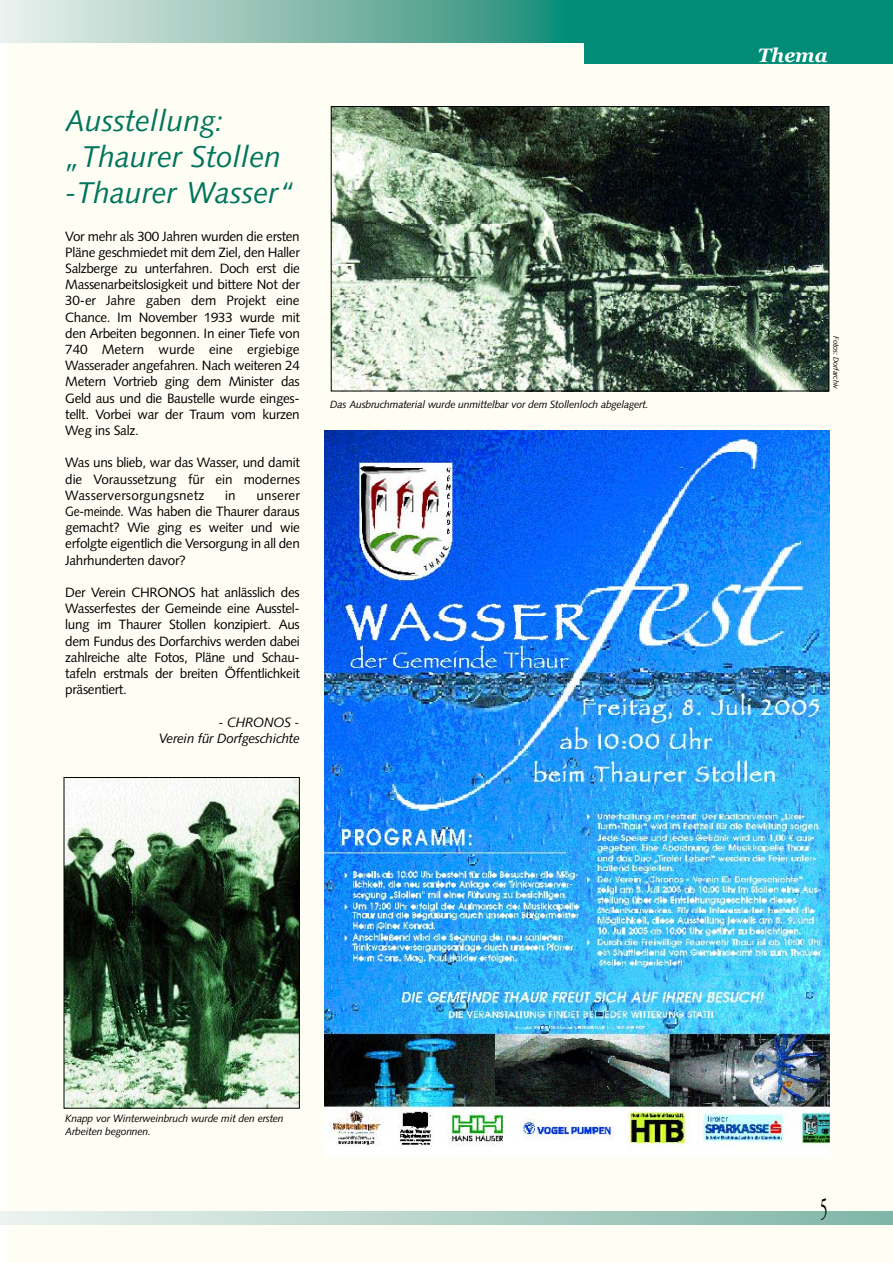
<style>
.page{position:relative;width:893px;height:1263px;background:#fff}
.page>*{position:absolute;margin:0;border:0;box-sizing:border-box;transform-origin:0 0}
.t1{font:italic 30px/36px "Syntax";color:#00755c}
.t2{font:30px "Adobe Garamond";color:#000;scale:.5 1}
.t3{font:italic 700 19.5px "Georgia";color:#fff}
.t4{font:13.5px/16.2px "Syntax";letter-spacing:-.025em;color:#000;text-align:justify}
.t5{font:italic 13.5px/16.2px "Syntax";letter-spacing:-.025em;color:#000;text-align:right}
.t6{font:italic 10.5px/12.6px "Syntax";letter-spacing:-.025em;color:#000}
.t7{font:italic 7.5px "Syntax";letter-spacing:-.025em;color:#000}
</style>
<div class="page">
<div style="left:9px;top:0;width:884px;height:1263px;background:#fffef5"></div>
<svg style="left:0;top:0;width:585px;height:43px;background:#86bdb0"></svg>
<div style="left:585px;top:0;width:308px;height:64px;background:#008c76"></div>
<svg style="left:0;top:1212px;width:893px;height:13px;background:#b6d4cb"></svg>
<img style="left:325px;top:430px;width:504px;height:716px">
<img style="left:66px;top:779px;width:232px;height:327px">
<div style="left:64px;top:777px;width:236px;height:331px;border:1px solid #000"></div>
<img style="left:333px;top:108px;width:494px;height:281px">
<div style="left:331px;top:106px;width:498px;height:285px;border:1px solid #000"></div>
<h1 class="t1" style="left:65px;top:102px;width:231px">Ausstellung: „Thaurer Stollen -Thaurer Wasser“</h1>
<p class="t4" style="left:65px;top:228px;width:236px">Vor mehr als 300 Jahren wurden die ersten Pläne geschmiedet mit dem Ziel, den Haller Salzberge zu unterfahren. Doch erst die Massenarbeitslosigkeit und bittere Not der 30-er Jahre gaben dem Projekt eine Chance. Im November 1933 wurde mit den Arbeiten begonnen. In einer Tiefe von 740 Metern wurde eine ergiebige Wasserader angefahren. Nach weiteren 24<br>Metern Vortrieb ging dem Minister das Geld aus und die Baustelle wurde einges&shy;tellt. Vorbei war der Traum vom kurzen Weg ins Salz.</p>
<p class="t4" style="left:65px;top:455px;width:236px">Was uns blieb, war das Wasser, und damit die Voraussetzung für ein modernes Wasserversorgungsnetz</p>
<p class="t4" style="left:225px;top:487px;width:12px">in</p>
<p class="t4" style="left:65px;top:487px;width:236px;text-indent:191px">unserer Ge-meinde. Was haben die Thaurer daraus gemacht? Wie ging es weiter und wie erfolgte eigentlich die Versorgung in all den Jahrhunderten davor?</p>
<p class="t4" style="left:65px;top:584px;width:236px">Der Verein CHRONOS hat anlässlich des Wasserfestes der Gemeinde eine Ausstel&shy;lung im Thaurer Stollen konzipiert. Aus dem Fundus des Dorfarchivs werden dabei zahlreiche alte Fotos, Pläne und Schau&shy;tafeln erstmals der breiten Öffentlichkeit präsentiert.</p>
<p class="t5" style="left:158px;top:714px;width:143px">- CHRONOS -<br>Verein für Dorfgeschichte</p>
<p class="t6" style="left:330px;top:398px;width:320px">Das Ausbruchmaterial wurde unmittelbar vor dem Stollenloch abgelagert.</p>
<h2 class="t3" style="left:758px;top:44px;width:71px">Thema</h2>
<p class="t7" style="left:840px;top:336px;width:55px;rotate:90deg">Fotos: Dorfarchiv</p>
<p class="t6" style="left:65px;top:1112px;width:220px">Knapp vor Winterweinbruch wurde mit den ersten<br>Arbeiten begonnen.</p>
<h1 class="t2" style="left:820px;top:1192px;width:16px">5</h1>
</div>
